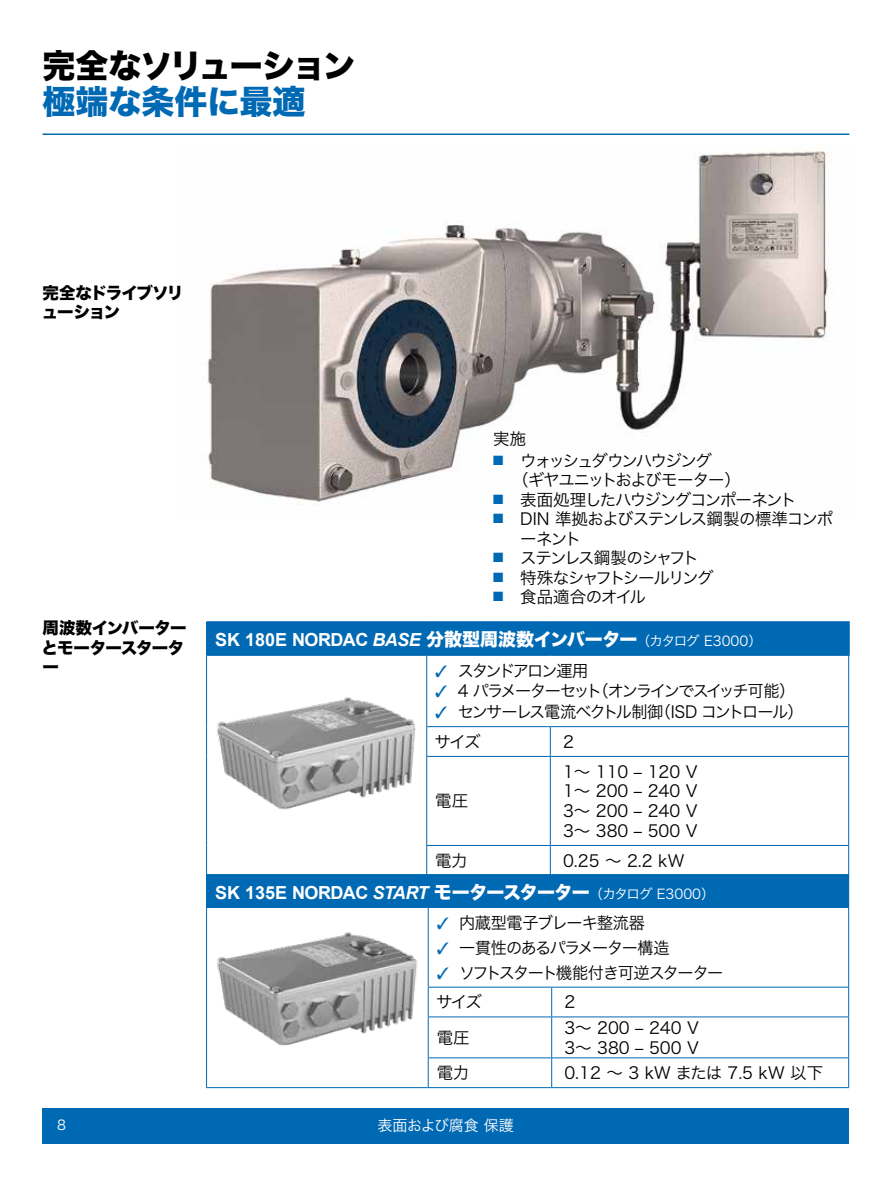
<style>
.page{position:relative;width:893px;height:1188px;background:#fff}
.page>*{position:absolute;margin:0;border:0;box-sizing:border-box;transform-origin:0 0}
.t1{font:33px "Hira Kaku Std W8";letter-spacing:-.055em;color:#000}
.t2{font:33px "Hira Kaku Std W8";color:#0069b4}
.t3{font:700 18px "Arial";letter-spacing:-.03em;color:#fff}
.t4{font:16.5px/19.8px "Hira Kaku Pro W3";letter-spacing:-.075em;color:#000;text-align:justify}
.t5{font:16.5px/29.7px "Hira Kaku Pro W3";letter-spacing:-.095em;color:#000}
.t6{font:16.5px/19.5px "Hira Kaku Pro W3";letter-spacing:-.11em;color:#000}
.t7{font:16.5px/19.8px "Hira Kaku Pro W3";color:#000}
.t8{font:16.5px "Hira Kaku Pro W3";letter-spacing:-.12em;color:#000}
.t9{font:16.5px "Hira Kaku Pro W3";letter-spacing:-.03em;color:#000}
.t10{font:16.5px/19.5px "Hira Kaku Std W8";letter-spacing:-.045em;color:#000}
.t11{font:16.5px "Hira Kaku Pro W3";letter-spacing:-.1em;color:#000}
.t12{font:16.5px/19.5px "Hira Kaku Std W8";letter-spacing:-.065em;color:#000}
.t13{font:15px "Hira Kaku Pro W3";letter-spacing:-.01em;color:#fff}
.t14{font:13.5px "Hira Kaku Pro W3";color:#fff}
.s1{color:#0069b4}
.s2{font-style:italic}
.s3{font-family:"Hira Kaku Std W8";font-weight:400}
.s4{font-family:"Hira Kaku Pro W3";font-weight:400;font-size:13.5px}
</style>
<div class="page">
<div style="left:43px;top:1108px;width:806px;height:36px;background:#0069b4"></div>
<hr style="left:43px;top:134px;width:806px;height:1px;background:#0069b4">
<img style="left:203px;top:151px;width:627px;height:354px">
<div style="left:207px;top:622px;width:642px;height:33px;background:#0069b4"></div>
<svg style="left:207px;top:656px;width:641px;height:218px"></svg>
<hr style="left:207px;top:621px;width:220px;height:2px;background:#0068b3">
<hr style="left:427px;top:621px;width:123px;height:2px;background:#0068b3">
<hr style="left:550px;top:621px;width:300px;height:2px;background:#0068b3">
<hr style="left:847px;top:623px;width:3px;height:31px;background:#0068b3">
<hr style="left:848px;top:656px;width:1px;height:70px;background:#0068b3">
<hr style="left:206px;top:654px;width:221px;height:2px;background:#0068b3">
<hr style="left:427px;top:654px;width:123px;height:2px;background:#0068b3">
<hr style="left:550px;top:654px;width:300px;height:2px;background:#0068b3">
<hr style="left:206px;top:656px;width:1px;height:71px;background:#0068b3">
<svg style="left:206px;top:727px;width:1px;height:29px"></svg>
<hr style="left:206px;top:756px;width:1px;height:89px;background:#0068b3">
<hr style="left:206px;top:845px;width:1px;height:30px;background:#0068b3">
<hr style="left:426px;top:656px;width:1px;height:70px;background:#0068b3">
<hr style="left:426px;top:726px;width:124px;height:1px;background:#0068b3">
<svg style="left:426px;top:727px;width:1px;height:29px"></svg>
<hr style="left:550px;top:726px;width:299px;height:1px;background:#0068b3">
<svg style="left:550px;top:727px;width:1px;height:29px"></svg>
<svg style="left:848px;top:727px;width:1px;height:29px"></svg>
<hr style="left:426px;top:756px;width:124px;height:1px;background:#0068b3">
<hr style="left:426px;top:757px;width:1px;height:88px;background:#0068b3">
<hr style="left:550px;top:756px;width:299px;height:1px;background:#0068b3">
<hr style="left:550px;top:757px;width:1px;height:88px;background:#0068b3">
<hr style="left:848px;top:757px;width:1px;height:88px;background:#0068b3">
<hr style="left:550px;top:845px;width:299px;height:1px;background:#0068b3">
<svg style="left:848px;top:846px;width:1px;height:28px"></svg>
<hr style="left:426px;top:845px;width:124px;height:1px;background:#0068b3">
<svg style="left:426px;top:846px;width:1px;height:28px"></svg>
<svg style="left:550px;top:846px;width:1px;height:28px"></svg>
<div style="left:207px;top:875px;width:642px;height:33px;background:#0069b4"></div>
<hr style="left:848px;top:908px;width:1px;height:79px;background:#0069b4">
<hr style="left:206px;top:1087px;width:222px;height:1px;background:#0068b3">
<hr style="left:206px;top:908px;width:1px;height:79px;background:#0068b3">
<hr style="left:206px;top:987px;width:1px;height:30px;background:#0068b3">
<hr style="left:206px;top:1017px;width:1px;height:41px;background:#0068b3">
<svg style="left:206px;top:1058px;width:1px;height:29px"></svg>
<hr style="left:428px;top:908px;width:1px;height:79px;background:#0069b4">
<hr style="left:428px;top:987px;width:124px;height:1px;background:#0069b4">
<svg style="left:428px;top:988px;width:1px;height:29px"></svg>
<hr style="left:552px;top:987px;width:297px;height:1px;background:#0069b4">
<svg style="left:551px;top:988px;width:1px;height:29px"></svg>
<svg style="left:848px;top:988px;width:1px;height:29px"></svg>
<hr style="left:428px;top:1017px;width:124px;height:1px;background:#0069b4">
<hr style="left:428px;top:1017px;width:1px;height:41px;background:#0069b4">
<hr style="left:552px;top:1017px;width:297px;height:1px;background:#0069b4">
<hr style="left:551px;top:1017px;width:1px;height:41px;background:#0069b4">
<hr style="left:848px;top:1017px;width:1px;height:41px;background:#0069b4">
<hr style="left:428px;top:1058px;width:124px;height:1px;background:#0069b4">
<svg style="left:428px;top:1058px;width:1px;height:29px"></svg>
<hr style="left:552px;top:1058px;width:297px;height:1px;background:#0069b4">
<svg style="left:551px;top:1058px;width:1px;height:29px"></svg>
<svg style="left:848px;top:1058px;width:1px;height:29px"></svg>
<hr style="left:428px;top:1087px;width:124px;height:1px;background:#0069b4">
<hr style="left:552px;top:1087px;width:297px;height:1px;background:#0069b4">
<hr style="left:206px;top:874px;width:222px;height:1px;background:#0069b4">
<hr style="left:206px;top:875px;width:1px;height:32px;background:#0069b4">
<hr style="left:428px;top:874px;width:124px;height:1px;background:#0069b4">
<hr style="left:552px;top:874px;width:297px;height:1px;background:#0069b4">
<hr style="left:206px;top:907px;width:222px;height:1px;background:#0069b4">
<img style="left:210px;top:684px;width:216px;height:136px">
<img style="left:217px;top:932px;width:201px;height:114px">
<h1 class="t1" style="left:43px;top:48px;width:315px">完全なソリューション</h1>
<h1 class="t2" style="left:43px;top:84px;width:264px">極端な条件に最適</h1>
<p class="t12" style="left:42px;top:283px;width:143px">完全なドライブソリューション</p>
<p class="t10" style="left:42px;top:619px;width:147px">周波数インバーターとモータースターター</p>
<p class="t4" style="left:493px;top:428px;width:34px">実施</p>
<p class="t6" style="left:512px;top:449px;width:231px;text-indent:-19px"><span class="s1">■</span> ウォッシュダウンハウジング<br>（ギヤユニットおよびモーター）</p>
<p class="t4" style="left:493px;top:488px;width:305px"><span class="s1">■</span> 表面処理したハウジングコンポーネント</p>
<p class="t4" style="left:520px;top:508px;width:315px;text-indent:-27px"><span class="s1">■</span> DIN 準拠およびステンレス鋼製の標準コンポーネント</p>
<p class="t6" style="left:493px;top:547px;width:207px"><span class="s1">■</span> ステンレス鋼製のシャフト</p>
<p class="t11" style="left:493px;top:563px;width:222px"><span class="s1">■</span> 特殊なシャフトシールリング</p>
<p class="t9" style="left:493px;top:582px;width:154px"><span class="s1">■</span> 食品適合のオイル</p>
<p class="t3" style="left:215px;top:628px;width:548px">SK 180E NORDAC <span class="s2">BASE</span> <span class="s3">分散型周波数インバーター</span> <span class="s4">（カタログ E3000）</span></p>
<p class="t8" style="left:435px;top:656px;width:155px"><span class="s1">✓</span> スタンドアロン運用</p>
<p class="t8" style="left:435px;top:677px;width:362px"><span class="s1">✓</span> 4 パラメーターセット（オンラインでスイッチ可能）</p>
<p class="t5" style="left:435px;top:696px;width:371px"><span class="s1">✓</span> センサーレス電流ベクトル制御（ISD コントロール）サイズ</p>
<p class="t4" style="left:563px;top:731px;width:12px">2</p>
<p class="t4" style="left:435px;top:790px;width:34px">電圧</p>
<p class="t4" style="left:563px;top:760px;width:136px">1～ 110 – 120 V 1～ 200 – 240 V 3～ 200 – 240 V 3～ 380 – 500 V</p>
<p class="t4" style="left:435px;top:849px;width:34px">電力</p>
<p class="t4" style="left:563px;top:849px;width:123px">0.25 ～ 2.2 kW</p>
<p class="t3" style="left:215px;top:880px;width:501px">SK 135E NORDAC <span class="s2">START</span> <span class="s3">モータースターター</span><span class="s4">（カタログ E3000）</span></p>
<p class="t9" style="left:437px;top:908px;width:210px"><span class="s1">✓</span> 内蔵型電子ブレーキ整流器</p>
<p class="t4" style="left:437px;top:936px;width:234px"><span class="s1">✓</span> 一貫性のあるパラメーター構造</p>
<p class="t5" style="left:436px;top:956px;width:289px"><span class="s1">✓</span> ソフトスタート機能付き可逆スターターサイズ</p>
<p class="t4" style="left:564px;top:991px;width:12px">2</p>
<p class="t4" style="left:437px;top:1026px;width:34px">電圧</p>
<p class="t7" style="left:564px;top:1017px;width:136px">3～ 200 – 240 V<br>3～ 380 – 500 V</p>
<p class="t4" style="left:437px;top:1062px;width:34px">電力</p>
<p class="t7" style="left:564px;top:1062px;width:260px">0.12 ～ 3 kW または 7.5 kW 以下</p>
<p class="t14" style="left:57px;top:1113px;width:10px">8</p>
<p class="t13" style="left:378px;top:1112px;width:138px">表面および腐食 保護</p>
</div>
